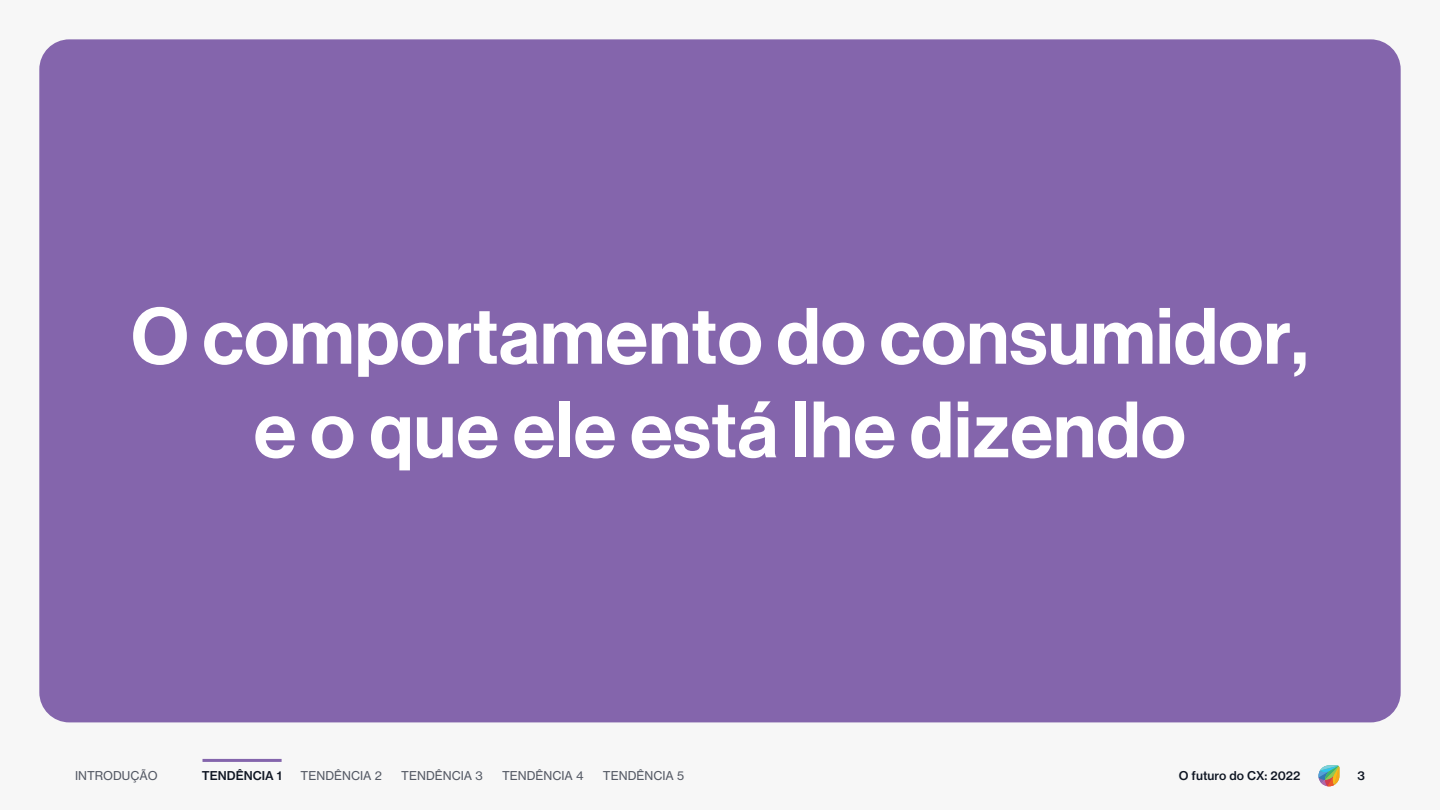
<style>
.page{position:relative;width:1440px;height:810px;background:#f7f7f7}
.page>*{position:absolute;margin:0;border:0;box-sizing:border-box;transform-origin:0 0}
.t1{font:78px/93.6px "N Haas Grotesk DS Pro 65 Md";letter-spacing:.005em;color:#fff;text-align:center}
.t2{font:12px "N Haas Grotesk TX Pro 55 Rg";color:#545964}
.t3{font:12px "N Haas Grotesk TX Pro 65 Md";color:#0e1522}
</style>
<div class="page">
<div style="left:39px;top:39px;width:1362px;height:683px;background:#8465ac;border-radius:30px"></div>
<hr style="left:202px;top:759px;width:80px;height:3px;background:#8465ac">
<svg style="left:1318px;top:765px;width:22px;height:21px"></svg>
<h1 class="t1" style="left:131px;top:291px;width:1179px">O comportamento do consumidor, e o que ele está lhe dizendo</h1>
<p class="t3" style="left:202px;top:768px;width:81px">TENDÊNCIA 1</p>
<p class="t2" style="left:301px;top:768px;width:83px">TENDÊNCIA 2</p>
<p class="t2" style="left:401px;top:768px;width:83px">TENDÊNCIA 3</p>
<p class="t2" style="left:502px;top:768px;width:83px">TENDÊNCIA 4</p>
<p class="t2" style="left:603px;top:768px;width:83px">TENDÊNCIA 5</p>
<p class="t3" style="left:1358px;top:768px;width:9px">3</p>
<p class="t2" style="left:75px;top:768px;width:84px">INTRODUÇÃO</p>
<p class="t3" style="left:1179px;top:768px;width:123px">O futuro do CX: 2022</p>
</div>
